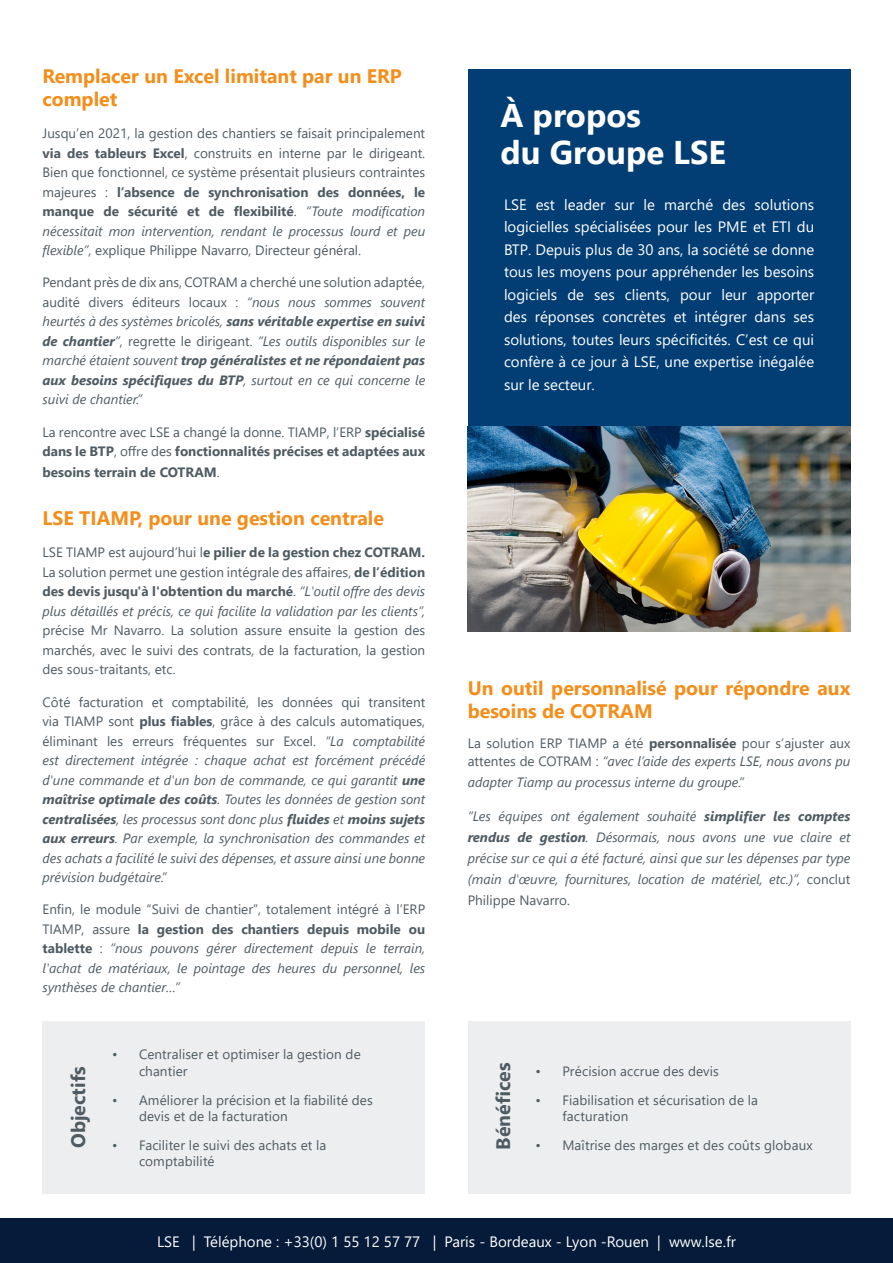
<style>
.page{position:relative;width:893px;height:1263px;background:#fff}
.page>*{position:absolute;margin:0;border:0;box-sizing:border-box;transform-origin:0 0}
.t1{font:700 32.85px/37px "Segoe UI";color:#fff}
.titre{font:700 19.5px/22.5px "Segoe UI";color:#f48e1b}
.texte{font:700 19.5px/22.5px "Segoe UI";color:#f48e1b}
.t2{font:700 19.5px "Segoe UI";color:#4f5b62}
.t3{font:15px/22.5px "Segoe UI";color:#fff;text-align:justify}
.texte-2{font:italic 13.5px/19.5px "Segoe UI";color:#4f5b62;text-align:justify}
.texte-3{font:13.5px/19.5px "Segoe UI";letter-spacing:.005em;color:#4f5b62}
.texte-4{font:700 13.5px/19.5px "Segoe UI";color:#4f5b62}
.s1{font-weight:700}
.s2{font-style:italic}
.s3{font-style:normal}
.s4{font-weight:400}
.s5{font-weight:700;font-style:normal}
</style>
<div class="page">
<div style="left:43px;top:1021px;width:382px;height:173px;background:#edeeef"></div>
<div style="left:468px;top:1021px;width:382px;height:173px;background:#edeeef"></div>
<div style="left:0;top:1218px;width:893px;height:45px;background:#061b3a"></div>
<div style="left:468px;top:69px;width:382px;height:357px;background:#023e73"></div>
<img style="left:468px;top:426px;width:382px;height:205px">
<p class="titre" style="left:43px;top:64px;width:361px">Remplacer un Excel limitant par un ERP complet</p>
<p class="texte-3" style="left:43px;top:122px;width:384px;text-align:justify">Jusqu’en 2021, la gestion des chantiers se faisait principalement <span class="s1">via des tableurs Excel</span>, construits en interne par le dirigeant.<br>Bien que fonctionnel, ce système présentait plusieurs contraintes majeures : <span class="s1">l’absence de synchronisation des données, le manque de sécurité et de flexibilité</span>. <span class="s2">“Toute modification nécessitait mon intervention, rendant le processus lourd et peu flexible”</span>, explique Philippe Navarro, Directeur général.</p>
<p class="texte-2" style="left:43px;top:271px;width:384px"><span class="s3">Pendant près de dix ans, COTRAM a cherché une solution adaptée, audité divers éditeurs locaux :</span> “nous nous sommes souvent heurtés à des systèmes bricolés, <span class="s1">sans véritable expertise en suivi de chantier</span>”<span class="s3">, regrette le dirigeant.</span> “Les outils disponibles sur le marché étaient souvent <span class="s1">trop généralistes et ne répondaient pas aux besoins spécifiques du BTP</span>, surtout en ce qui concerne le suivi de chantier.”</p>
<p class="texte-4" style="left:43px;top:421px;width:384px"><span class="s4">La rencontre avec LSE a changé la donne. TIAMP, l’ERP</span> spécialisé dans le BTP<span class="s4">, offre des</span> fonctionnalités précises et adaptées aux</p>
<p class="texte-4" style="left:43px;top:461px;width:179px">besoins terrain de COTRAM<span class="s4">.</span></p>
<p class="titre" style="left:43px;top:505px;width:343px">LSE TIAMP, pour une gestion centrale</p>
<p class="texte-3" style="left:43px;top:542px;width:384px;text-align:justify">LSE TIAMP est aujourd’hui l<span class="s1">e pilier de la gestion chez COTRAM.<br></span>La solution permet une gestion intégrale des affaires, <span class="s1">de l’édition des devis jusqu'à l'obtention du marché</span>. <span class="s2">“L'outil offre des devis plus détaillés et précis, ce qui facilite la validation par les clients”, </span>précise Mr Navarro. La solution assure ensuite la gestion des marchés, avec le suivi des contrats, de la facturation, la gestion des sous-traitants, etc.</p>
<p class="texte-2" style="left:43px;top:690px;width:384px"><span class="s3">Côté facturation et comptabilité, les données qui transitent via TIAMP sont</span> <span class="s5">plus fiables</span><span class="s3">, grâce à des calculs automatiques, éliminant les erreurs fréquentes sur Excel.</span> “La comptabilité est directement intégrée : chaque achat est forcément précédé d'une commande et d'un bon de commande, ce qui garantit <span class="s1">une maîtrise optimale des coûts</span>. Toutes les données de gestion sont <span class="s1">centralisées</span>, les processus sont donc plus <span class="s1">fluides</span> et <span class="s1">moins sujets aux erreurs</span>. Par exemple, la synchronisation des commandes et des achats a facilité le suivi des dépenses, et assure ainsi une bonne prévision budgétaire.”</p>
<p class="texte-2" style="left:43px;top:898px;width:384px"><span class="s3">Enfin, le module “Suivi de chantier”, totalement intégré à l’ERP TIAMP, assure</span> <span class="s5">la gestion des chantiers depuis mobile ou tablette</span> <span class="s3">:</span> “nous pouvons gérer directement depuis le terrain, l'achat de matériaux, le pointage des heures du personnel, les synthèses de chantier…”</p>
<p class="t1" style="left:500px;top:94px;width:227px">À propos<br>du Groupe LSE</p>
<p class="t3" style="left:504px;top:192px;width:312px">LSE est leader sur le marché des solutions logicielles spécialisées pour les PME et ETI du BTP. Depuis plus de 30 ans, la société se donne tous les moyens pour appréhender les besoins logiciels de ses clients, pour leur apporter des réponses concrètes et intégrer dans ses solutions, toutes leurs spécificités. C’est ce qui confère à ce jour à LSE, une expertise inégalée sur le secteur.</p>
<p class="texte" style="left:468px;top:675px;width:384px">Un outil personnalisé pour répondre aux besoins de COTRAM</p>
<p class="texte-3" style="left:468px;top:733px;width:384px;line-height:18px">La solution ERP TIAMP a été <span class="s1">personnalisée</span> pour s’ajuster aux attentes de COTRAM : <span class="s2">“avec l’aide des experts LSE, nous avons pu</span></p>
<p class="texte-2" style="left:468px;top:771px;width:278px">adapter Tiamp au processus interne du groupe.”</p>
<p class="texte-2" style="left:468px;top:804px;width:384px;line-height:21px">“Les équipes ont également souhaité <span class="s1">simplifier les comptes rendus de gestion</span>. Désormais, nous avons une vue claire et précise sur ce qui a été facturé, ainsi que sur les dépenses par type (main d'œuvre, fournitures, location de matériel, etc.)”, <span class="s3">conclut Philippe Navarro.</span></p>
<p class="texte-3" style="left:139px;top:1045px;width:223px;line-height:16.2px;text-indent:-27px">• Centraliser et optimiser la gestion de chantier</p>
<p class="texte-3" style="left:139px;top:1090px;width:235px;line-height:16.2px;text-indent:-27px">• Améliorer la précision et la fiabilité des devis et de la facturation</p>
<p class="texte-3" style="left:139px;top:1135px;width:189px;line-height:16.2px;text-indent:-27px">• Faciliter le suivi des achats et la comptabilité</p>
<p class="t2" style="left:60px;top:1148px;width:83px;rotate:-90deg">Objectifs</p>
<p class="t2" style="left:485px;top:1149px;width:88px;rotate:-90deg">Bénéfices</p>
<p class="texte-3" style="left:535px;top:1060px;width:185px">• Précision accrue des devis</p>
<p class="texte-3" style="left:562px;top:1090px;width:197px;line-height:16.2px;text-indent:-27px">• Fiabilisation et sécurisation de la facturation</p>
<p class="texte-3" style="left:535px;top:1134px;width:279px">• Maîtrise des marges et des coûts globaux</p>
<p class="t3" style="left:157px;top:1228px;width:580px">LSE | Téléphone : +33(0) 1 55 12 57 77 | Paris - Bordeaux - Lyon -Rouen | www.lse.fr</p>
</div>
